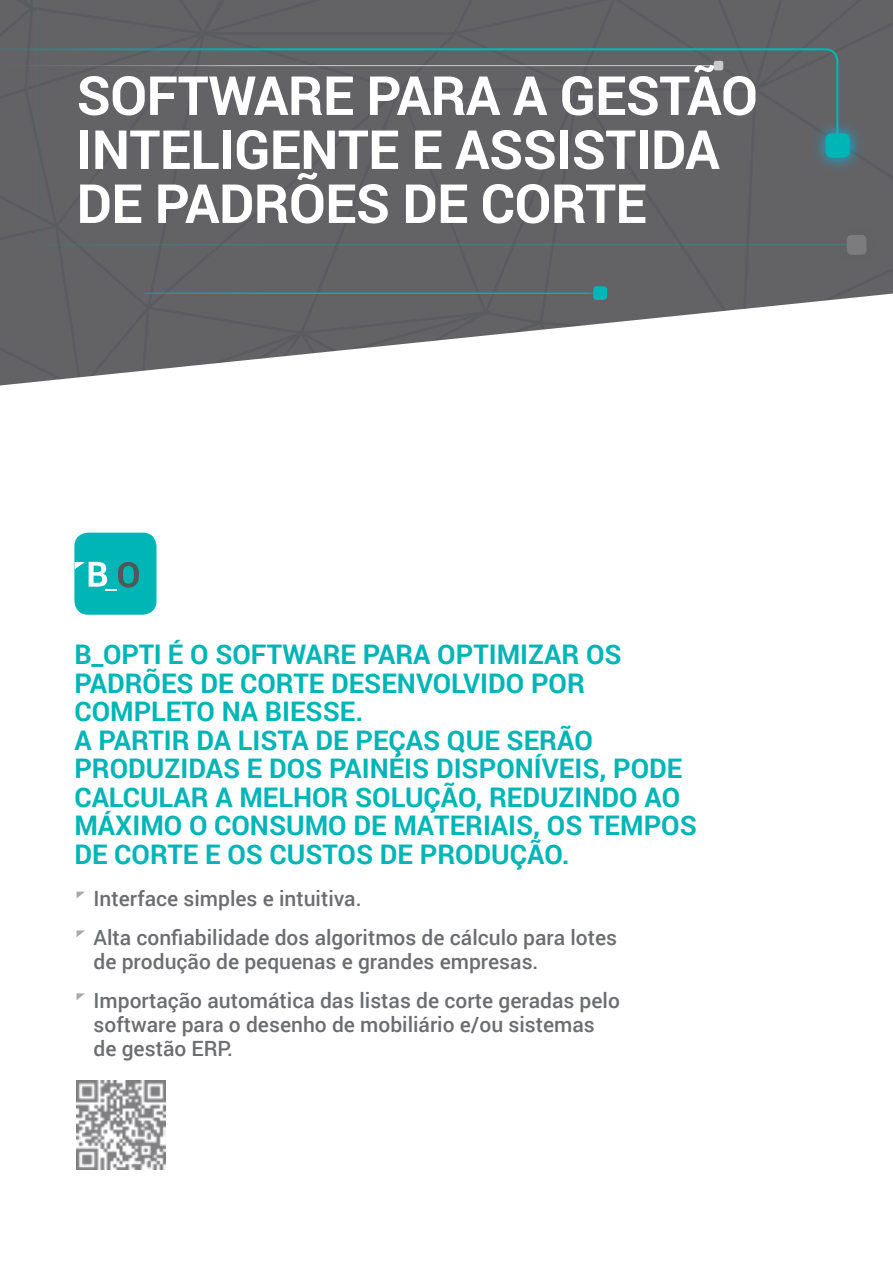
<style>
.page{position:relative;width:893px;height:1263px;background:#fff}
.page>*{position:absolute;margin:0;border:0;box-sizing:border-box;transform-origin:0 0}
.PAG_NERE_-_TITOLO{font:700 54px/54px "Roboto";letter-spacing:-.01em;color:#fff}
.PAG_NERE_-_INTRO_ver{font:700 27px/28.5px "Roboto";color:#00b5b6}
.PAG_NERE_-_TESTO{font:500 21px/24px "Roboto";color:#6c6d70}
</style>
<div class="page">
<svg style="left:0;top:0;width:893px;height:386px"></svg>
<div style="left:0;top:47px;width:35px;height:88px;background:#636366"></div>
<svg style="left:848px;top:119px;width:16px;height:53px"></svg>
<div style="left:826px;top:133px;width:24px;height:25px;background:#00b5b6;border-radius:6px"></div>
<hr style="left:0;top:65px;width:714px;height:1px;background:#c9cacc">
<hr style="left:145px;top:292px;width:448px;height:2px;background:#00b5b6">
<div style="left:586px;top:279px;width:28px;height:28px;background:#636366"></div>
<div style="left:593px;top:286px;width:14px;height:14px;background:#00b5b6;border-radius:3px"></div>
<div style="left:838px;top:226px;width:37px;height:38px;background:#626265"></div>
<div style="left:847px;top:235px;width:19px;height:20px;background:#7c7c7f;border-radius:5px"></div>
<div style="left:35px;top:0;width:813px;height:247px;background:#636366"></div>
<div style="left:74px;top:533px;width:82px;height:82px;background:#00b5b6;border-radius:14px"></div>
<svg style="left:74px;top:562px;width:65px;height:29px"></svg>
<img style="left:77px;top:1080px;width:89px;height:90px">
<svg style="left:77px;top:892px;width:8px;height:6px"></svg>
<svg style="left:77px;top:930px;width:8px;height:7px"></svg>
<svg style="left:77px;top:993px;width:8px;height:7px"></svg>
<p class="PAG_NERE_-_TITOLO" style="left:77px;top:67px;width:683px">SOFTWARE PARA A GESTÃO<br>INTELIGENTE E ASSISTIDA<br>DE PADRÕES DE CORTE</p>
<p class="PAG_NERE_-_INTRO_ver" style="left:74px;top:639px;width:549px">B_OPTI É O SOFTWARE PARA OPTIMIZAR OS<br>PADRÕES DE CORTE DESENVOLVIDO POR<br>COMPLETO NA BIESSE.</p>
<p class="PAG_NERE_-_INTRO_ver" style="left:74px;top:725px;width:624px">A PARTIR DA LISTA DE PEÇAS QUE SERÃO PRODUZIDAS E DOS PAINÉIS DISPONÍVEIS, PODE CALCULAR A MELHOR SOLUÇÃO, REDUZINDO AO MÁXIMO O CONSUMO DE MATERIAIS, OS TEMPOS DE CORTE E OS CUSTOS DE PRODUÇÃO.</p>
<p class="PAG_NERE_-_TESTO" style="left:94px;top:886px;width:270px">Interface simples e intuitiva.</p>
<p class="PAG_NERE_-_TESTO" style="left:94px;top:925px;width:525px">Alta confiabilidade dos algoritmos de cálculo para lotes de produção de pequenas e grandes empresas.</p>
<p class="PAG_NERE_-_TESTO" style="left:94px;top:987px;width:528px">Importação automática das listas de corte geradas pelo software para o desenho de mobiliário e/ou sistemas de gestão ERP.</p>
</div>
